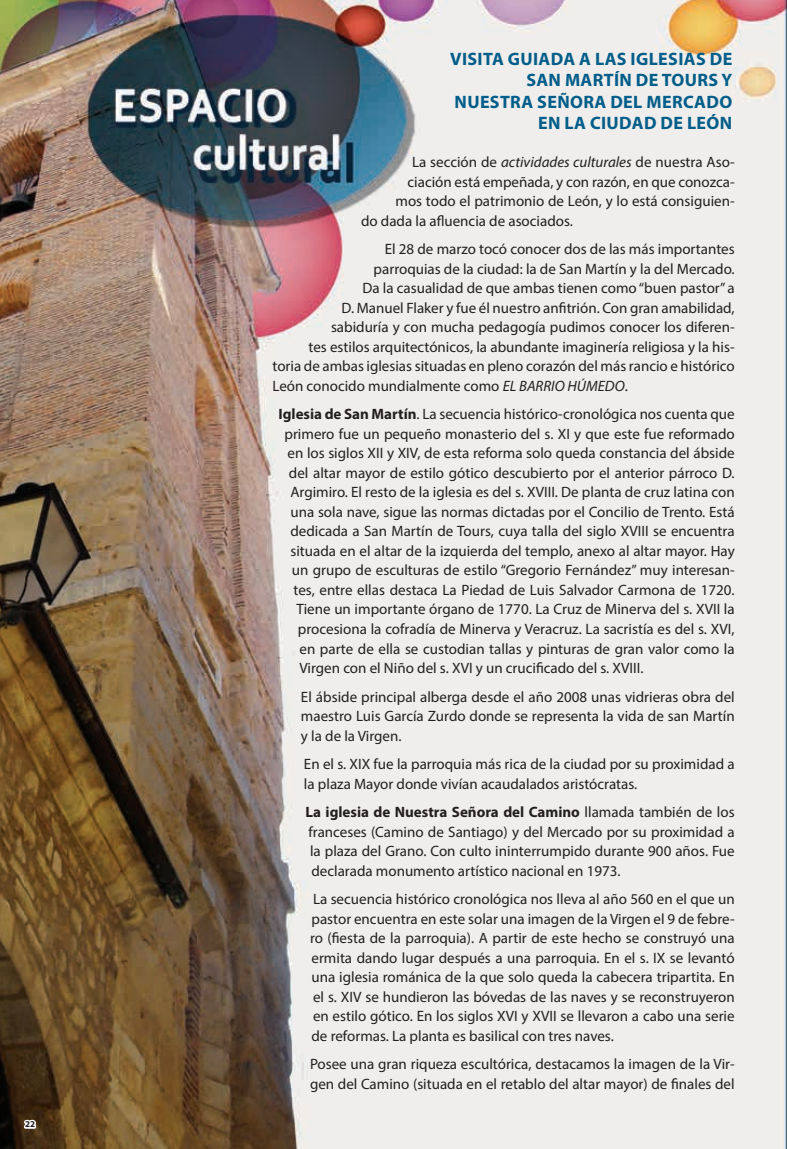
<style>
.page{position:relative;width:787px;height:1149px;background:#fff}
.page>*{position:absolute;margin:0;border:0;box-sizing:border-box;transform-origin:0 0}
.t1{font:700 18px/21.6px "Myriad Pro";letter-spacing:.02em;color:#015d89;text-align:right}
.t2{font:15px/19.5px "Myriad Pro";color:#231f20;text-align:justify}
.t3{font:700 9px "Myriad Pro";color:#231f20}
.s1{font-style:italic}
.s2{font-weight:700}
</style>
<div class="page">
<img style="left:0;top:0;width:787px;height:1148px">
<svg style="left:21px;top:1117px;width:17px;height:13px"></svg>
<p class="t3" style="left:25px;top:1117px;width:11px">22</p>
<p class="t1" style="left:450px;top:47px;width:283px">VISITA GUIADA A LAS IGLESIAS DE<br>SAN MARTÍN DE TOURS Y<br>NUESTRA SEÑORA DEL MERCADO<br>EN LA CIUDAD DE LEÓN</p>
<p class="t2" style="left:412px;top:152px;width:324px">La sección de <span class="s1">actividades culturales</span> de nuestra Aso-</p>
<p class="t2" style="left:407px;top:171px;width:328px">ciación está empeñada, y con razón, en que conozca-</p>
<p class="t2" style="left:395px;top:191px;width:341px">mos todo el patrimonio de León, y lo está consiguien-</p>
<p class="t2" style="left:361px;top:210px;width:213px">do dada la afluencia de asociados.</p>
<p class="t2" style="left:385px;top:239px;width:351px">El 28 de marzo tocó conocer dos de las más importantes</p>
<p class="t2" style="left:373px;top:258px;width:362px">parroquias de la ciudad: la de San Martín y la del Mercado.</p>
<p class="t2" style="left:362px;top:278px;width:373px">Da la casualidad de que ambas tienen como “buen pastor” a</p>
<p class="t2" style="left:341px;top:297px;width:395px">D. Manuel Flaker y fue él nuestro anfitrión. Con gran amabilidad,</p>
<p class="t2" style="left:331px;top:317px;width:405px">sabiduría y con mucha pedagogía pudimos conocer los diferen-</p>
<p class="t2" style="left:308px;top:336px;width:428px">tes estilos arquitectónicos, la abundante imaginería religiosa y la his-</p>
<p class="t2" style="left:272px;top:356px;width:464px">toria de ambas iglesias situadas en pleno corazón del más rancio e histórico</p>
<p class="t2" style="left:272px;top:375px;width:357px">León conocido mundialmente como <span class="s1">EL BARRIO HÚMEDO</span>.</p>
<p class="t2" style="left:278px;top:404px;width:457px"><span class="s2">Iglesia de San Martín</span>. La secuencia histórico-cronológica nos cuenta que</p>
<p class="t2" style="left:284px;top:423px;width:451px">primero fue un pequeño monasterio del s. XI y que este fue reformado</p>
<p class="t2" style="left:287px;top:443px;width:448px">en los siglos XII y XIV, de esta reforma solo queda constancia del ábside</p>
<p class="t2" style="left:289px;top:462px;width:447px">del altar mayor de estilo gótico descubierto por el anterior párroco D.</p>
<p class="t2" style="left:290px;top:482px;width:446px">Argimiro. El resto de la iglesia es del s. XVIII. De planta de cruz latina con</p>
<p class="t2" style="left:290px;top:501px;width:445px">una sola nave, sigue las normas dictadas por el Concilio de Trento. Está</p>
<p class="t2" style="left:290px;top:521px;width:445px">dedicada a San Martín de Tours, cuya talla del siglo XVIII se encuentra</p>
<p class="t2" style="left:290px;top:540px;width:446px">situada en el altar de la izquierda del templo, anexo al altar mayor. Hay</p>
<p class="t2" style="left:292px;top:560px;width:444px">un grupo de esculturas de estilo “Gregorio Fernández” muy interesan-</p>
<p class="t2" style="left:293px;top:579px;width:443px">tes, entre ellas destaca La Piedad de Luis Salvador Carmona de 1720.</p>
<p class="t2" style="left:296px;top:599px;width:440px">Tiene un importante órgano de 1770. La Cruz de Minerva del s. XVII la</p>
<p class="t2" style="left:298px;top:618px;width:438px">procesiona la cofradía de Minerva y Veracruz. La sacristía es del s. XVI,</p>
<p class="t2" style="left:299px;top:638px;width:437px">en parte de ella se custodian tallas y pinturas de gran valor como la</p>
<p class="t2" style="left:299px;top:657px;width:345px">Virgen con el Niño del s. XVI y un crucificado del s. XVIII.</p>
<p class="t2" style="left:301px;top:686px;width:435px">El ábside principal alberga desde el año 2008 unas vidrieras obra del maestro Luis García Zurdo donde se representa la vida de san Martín y la de la Virgen.</p>
<p class="t2" style="left:304px;top:753px;width:432px">En el s. XIX fue la parroquia más rica de la ciudad por su proximidad a la plaza Mayor donde vivían acaudalados aristócratas.</p>
<p class="t2" style="left:305px;top:801px;width:431px"><span class="s2">La iglesia de Nuestra Señora del Camino</span> llamada también de los franceses (Camino de Santiago) y del Mercado por su proximidad a la plaza del Grano. Con culto ininterrumpido durante 900 años. Fue declarada monumento artístico nacional en 1973.</p>
<p class="t2" style="left:310px;top:888px;width:426px">La secuencia histórico cronológica nos lleva al año 560 en el que un pastor encuentra en este solar una imagen de la Virgen el 9 de febre&shy;ro (fiesta de la parroquia). A partir de este hecho se construyó una ermita dando lugar después a una parroquia. En el s. IX se levantó una iglesia románica de la que solo queda la cabecera tripartita. En el s. XIV se hundieron las bóvedas de las naves y se reconstruyeron en estilo gótico. En los siglos XVI y XVII se llevaron a cabo una serie de reformas. La planta es basilical con tres naves.</p>
<p class="t2" style="left:310px;top:1053px;width:426px">Posee una gran riqueza escultórica, destacamos la imagen de la Vir&shy;gen del Camino (situada en el retablo del altar mayor) de finales del</p>
</div>
